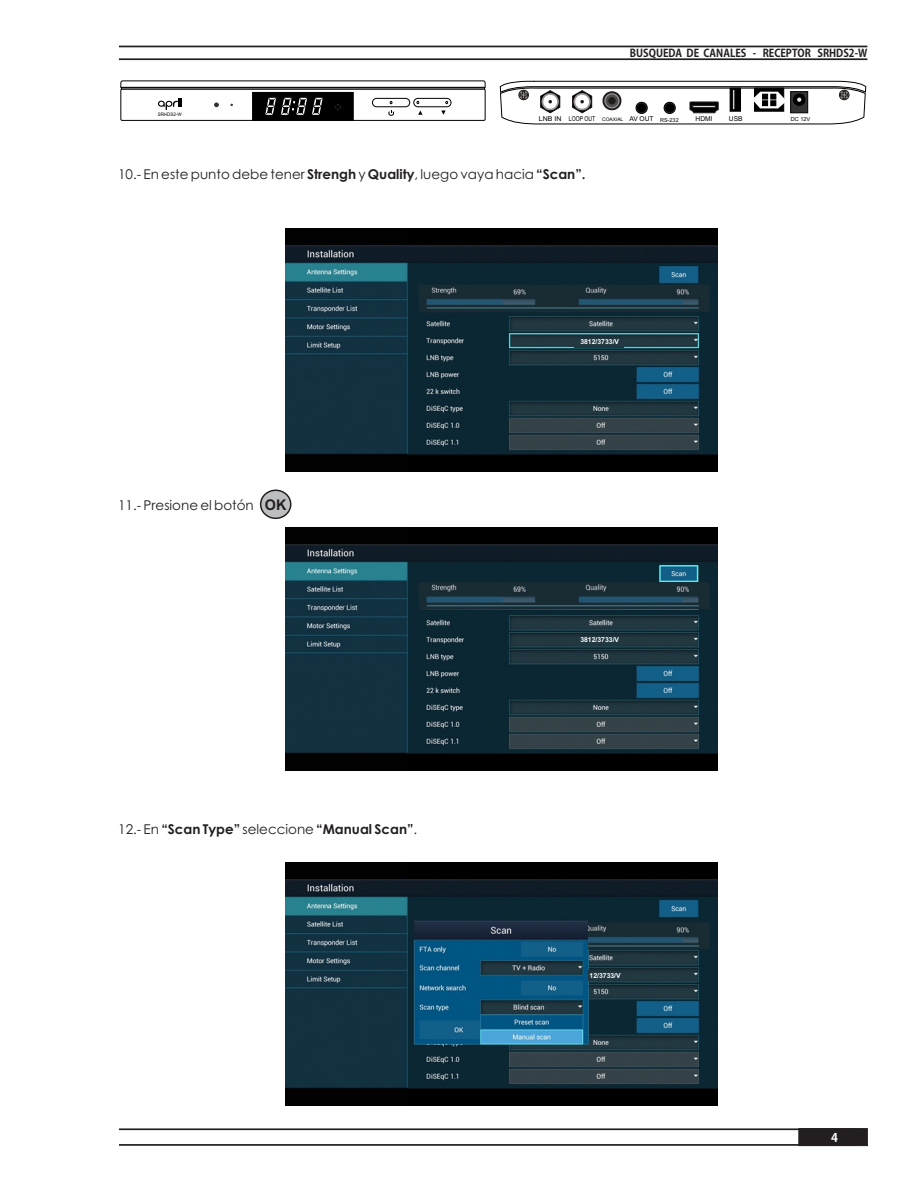
<style>
.page{position:relative;width:918px;height:1188px;background:#fff}
.page>*{position:absolute;margin:0;border:0;box-sizing:border-box;transform-origin:0 0}
.t1{font:700 14.85px "Arial";color:#231f20}
.t2{font:13.5px "Century Gothic";color:#231f20}
.t3{font:700 13.5px "Century Gothic";color:#231f20}
.t4{font:700 12px "Koz Go Pro";color:#fff}
.t5{font:700 10.8px "Koz Go Pro";color:#231f20;scale:.93 1}
.t6{font:700 6.9px "Arial";color:#fff}
.t7{font:6.6px "Arial";color:#000;scale:.77 1}
.t8{font:6.6px "Arial";color:#000}
.t9{font:6.6px "Arial";color:#000;scale:1.05 1}
.t10{font:5.55px "Arial";color:#000}
.t11{font:4.8px "Arial";color:#000;scale:.93 1}
.s1{font-size:4.8px}
.s2{font-weight:700}
.s3{font-weight:400}
</style>
<div class="page">
<svg style="left:799px;top:1128px;width:69px;height:18px"></svg>
<hr style="left:119px;top:1144px;width:738px;height:2px;background:#231f20">
<hr style="left:119px;top:1128px;width:738px;height:2px;background:#231f20">
<hr style="left:119px;top:46px;width:748px;height:1px;background:#231f20">
<hr style="left:119px;top:58px;width:748px;height:2px;background:#231f20">
<svg style="left:120px;top:80px;width:366px;height:41px"></svg>
<svg style="left:500px;top:81px;width:367px;height:44px"></svg>
<div style="left:260px;top:490px;width:31px;height:29px;background:#bcbec0;border:1px solid #231f20;border-radius:50%"></div>
<img style="left:286px;top:229px;width:432px;height:243px">
<img style="left:286px;top:528px;width:432px;height:243px">
<img style="left:286px;top:863px;width:432px;height:243px">
<img style="left:419px;top:285px;width:291px;height:27px">
<img style="left:419px;top:582px;width:291px;height:28px">
<img style="left:588px;top:922px;width:122px;height:28px">
<img style="left:574px;top:336px;width:50px;height:11px">
<img style="left:574px;top:635px;width:50px;height:10px">
<img style="left:589px;top:970px;width:35px;height:11px">
<p class="t11" style="left:158px;top:113px;width:27px">SRHDS2-W</p>
<p class="t5" style="left:630px;top:47px;width:257px">BUSQUEDA DE CANALES - RECEPTOR SRHDS2-W</p>
<p class="t9" style="left:539px;top:116px;width:23px">LNB IN</p>
<p class="t7" style="left:569px;top:116px;width:144px">LOOP OUT <span class="s1">COAXIAL</span> AV OUT <sub>RS-232</sub></p>
<p class="t8" style="left:696px;top:116px;width:19px">HDMI</p>
<p class="t8" style="left:729px;top:116px;width:15px">USB</p>
<p class="t10" style="left:791px;top:117px;width:21px">DC 12V</p>
<p class="t2" style="left:118px;top:169px;width:469px">10.- En este punto debe tener <span class="s2">Strengh</span> y <span class="s2">Quality</span>, luego vaya hacia <span class="s2">“Scan”.</span></p>
<p class="t2" style="left:118px;top:500px;width:137px">11.- Presione el botón</p>
<p class="t1" style="left:265px;top:499px;width:23px">OK</p>
<p class="t3" style="left:118px;top:824px;width:301px"><span class="s3">12.- En</span> “Scan Type” <span class="s3">seleccione</span> “Manual Scan”<span class="s3">.</span></p>
<p class="t6" style="left:580px;top:339px;width:40px">3812/3733/V</p>
<p class="t6" style="left:580px;top:637px;width:40px">3812/3733/V</p>
<p class="t6" style="left:590px;top:973px;width:33px">12/3733/V</p>
<p class="t4" style="left:831px;top:1131px;width:8px">4</p>
</div>
